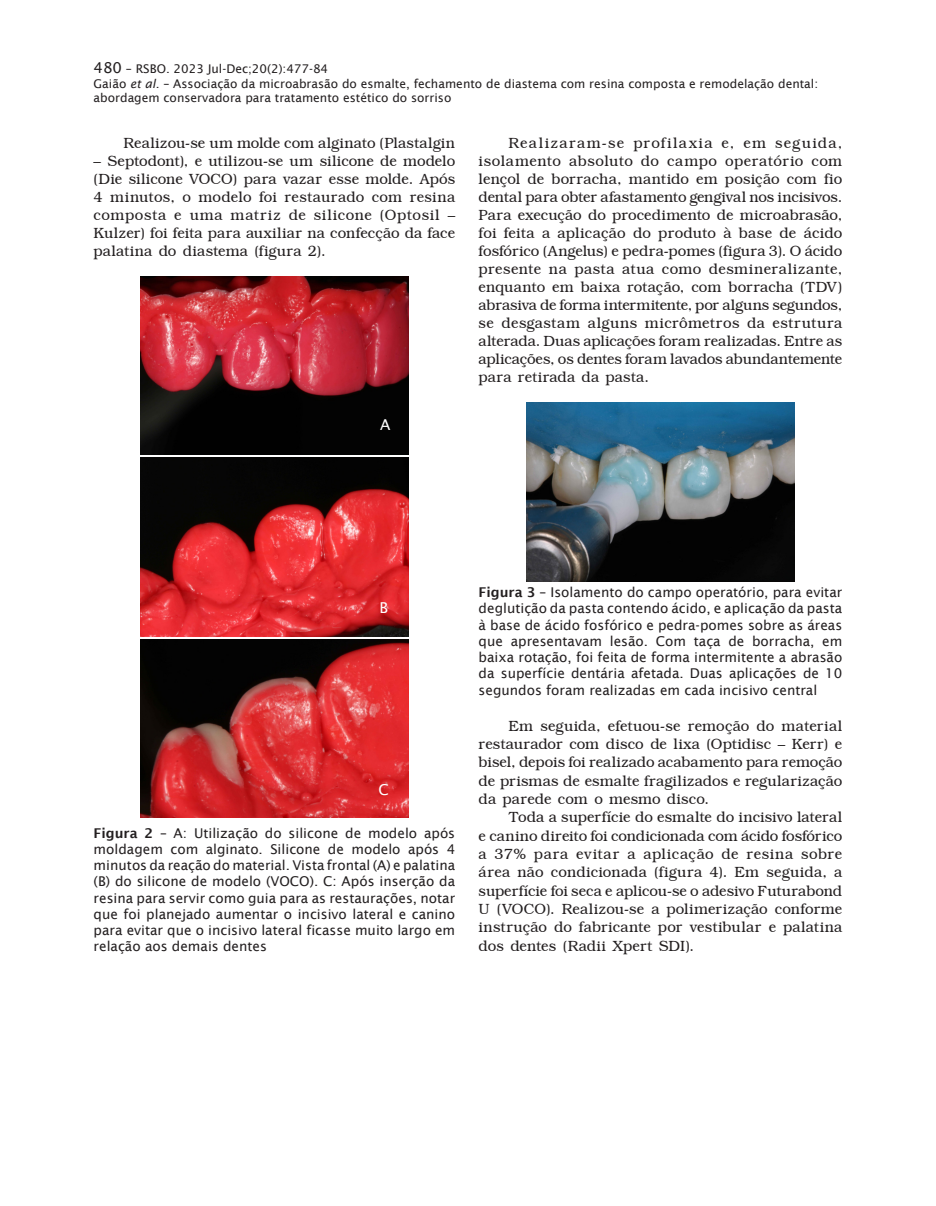
<style>
.page{position:relative;width:936px;height:1206px;background:#fff}
.page>*{position:absolute;margin:0;border:0;box-sizing:border-box;transform-origin:0 0}
.t1{font:300 15px/18px "Bookman IT Cby BT";letter-spacing:.005em;color:#231f20;text-align:justify}
.t2{font:15px "Lucida Sans";color:#fff}
.t3{font:13.5px/16.2px "Lucida Sans";color:#231f20;text-align:justify}
.t4{font:12px/14.4px "Lucida Sans";color:#231f20}
.s1{font-size:15px}
.s2{font-style:italic}
.s3{font-weight:600}
</style>
<div class="page">
<img style="left:141px;top:276px;width:267px;height:179px">
<img style="left:141px;top:458px;width:267px;height:178px">
<img style="left:141px;top:639px;width:267px;height:178px">
<img style="left:526px;top:402px;width:267px;height:179px">
<p class="t4" style="left:94px;top:62px;width:725px"><span class="s1">480</span> – RSBO. 2023 Jul-Dec;20(2):477-84<br>Gaião <span class="s2">et al</span>. – Associação da microabrasão do esmalte, fechamento de diastema com resina composta e remodelação dental: abordagem conservadora para tratamento estético do sorriso</p>
<p class="t1" style="left:123px;top:133px;width:333px">Realizou-se um molde com alginato (Plastalgin</p>
<p class="t1" style="left:94px;top:151px;width:363px">– Septodont), e utilizou-se um silicone de modelo (Die silicone VOCO) para vazar esse molde. Após 4 minutos, o modelo foi restaurado com resina composta e uma matriz de silicone (Optosil – Kulzer) foi feita para auxiliar na confecção da face palatina do diastema (figura 2).</p>
<p class="t1" style="left:478px;top:133px;width:365px;text-indent:30px">Realizaram-se profilaxia e, em seguida, isolamento absoluto do campo operatório com lençol de borracha, mantido em posição com fio dental para obter afastamento gengival nos incisivos.<br>Para execução do procedimento de microabrasão, foi feita a aplicação do produto à base de ácido fosfórico (Angelus) e pedra-pomes (figura 3). O ácido presente na pasta atua como desmineralizante, enquanto em baixa rotação, com borracha (TDV) abrasiva de forma intermitente, por alguns segundos, se desgastam alguns micrômetros da estrutura alterada. Duas aplicações foram realizadas. Entre as aplicações, os dentes foram lavados abundantemente para retirada da pasta.</p>
<p class="t2" style="left:380px;top:416px;width:12px">A</p>
<p class="t2" style="left:379px;top:598px;width:10px">B</p>
<p class="t2" style="left:378px;top:781px;width:12px">C</p>
<p class="t3" style="left:94px;top:824px;width:363px"><span class="s3">Figura 2</span> – A: Utilização do silicone de modelo após moldagem com alginato. Silicone de modelo após 4 minutos da reação do material. Vista frontal (A) e palatina (B) do silicone de modelo (VOCO). C: Após inserção da resina para servir como guia para as restaurações, notar que foi planejado aumentar o incisivo lateral e canino para evitar que o incisivo lateral ficasse muito largo em relação aos demais dentes</p>
<p class="t3" style="left:478px;top:584px;width:365px"><span class="s3">Figura 3</span> – Isolamento do campo operatório, para evitar deglutição da pasta contendo ácido, e aplicação da pasta à base de ácido fosfórico e pedra-pomes sobre as áreas que apresentavam lesão. Com taça de borracha, em baixa rotação, foi feita de forma intermitente a abrasão da superfície dentária afetada. Duas aplicações de 10 segundos foram realizadas em cada incisivo central</p>
<p class="t1" style="left:478px;top:716px;width:365px;text-indent:30px">Em seguida, efetuou-se remoção do material restaurador com disco de lixa (Optidisc – Kerr) e bisel, depois foi realizado acabamento para remoção de prismas de esmalte fragilizados e regularização da parede com o mesmo disco.</p>
<p class="t1" style="left:478px;top:808px;width:365px;text-indent:30px">Toda a superfície do esmalte do incisivo lateral e canino direito foi condicionada com ácido fosfórico a 37% para evitar a aplicação de resina sobre área não condicionada (figura 4). Em seguida, a superfície foi seca e aplicou-se o adesivo Futurabond U (VOCO). Realizou-se a polimerização conforme instrução do fabricante por vestibular e palatina dos dentes (Radii Xpert SDI).</p>
</div>
